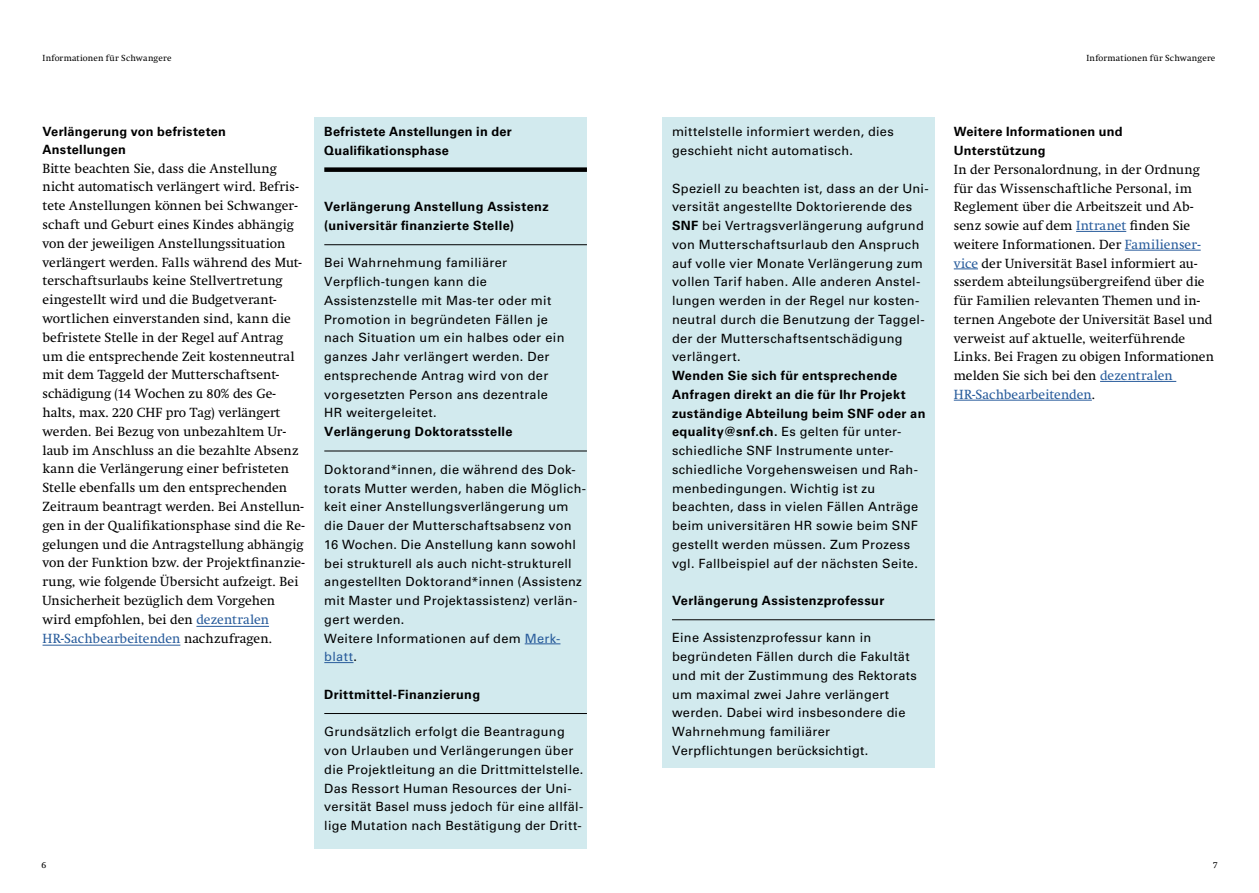
<style>
.page{position:relative;width:1259px;height:893px;background:#fff}
.page>*{position:absolute;margin:0;border:0;box-sizing:border-box;transform-origin:0 0}
.t1{font:13.5px/18.8px "Swift Neue LT Pro";letter-spacing:.01em;color:#000}
.t2{font:12.75px/18.8px "Univers LT Std";letter-spacing:.025em;color:#000}
.t3{font:700 12.75px/18.8px "Univers LT Std";letter-spacing:.025em;color:#000}
.t4{font:9px "Swift Neue LT Pro";letter-spacing:.025em;color:#000}
.s1{color:#275b9b}
.s2{font-weight:700}
</style>
<div class="page">
<div style="left:662px;top:118px;width:272px;height:650px;background:#d2eaee"></div>
<div style="left:315px;top:118px;width:272px;height:731px;background:#d2eaee"></div>
<div style="left:324px;top:167px;width:263px;height:5px;background:#000"></div>
<hr style="left:324px;top:244px;width:263px;height:1px;background:#000">
<hr style="left:324px;top:451px;width:263px;height:1px;background:#000">
<hr style="left:525px;top:643px;width:35px;height:1px;background:#275b9b">
<svg style="left:324px;top:662px;width:29px;height:1px"></svg>
<hr style="left:324px;top:713px;width:263px;height:1px;background:#000">
<hr style="left:672px;top:619px;width:262px;height:1px;background:#000">
<hr style="left:1076px;top:231px;width:50px;height:1px;background:#275b9b">
<hr style="left:1124px;top:250px;width:76px;height:1px;background:#275b9b">
<svg style="left:954px;top:269px;width:24px;height:1px"></svg>
<hr style="left:1100px;top:381px;width:76px;height:1px;background:#275b9b">
<hr style="left:954px;top:400px;width:138px;height:1px;background:#275b9b">
<hr style="left:43px;top:645px;width:137px;height:1px;background:#275b9b">
<hr style="left:196px;top:626px;width:73px;height:1px;background:#275b9b">
<p class="t4" style="left:43px;top:53px;width:130px">Informationen für Schwangere</p>
<p class="t4" style="left:1086px;top:53px;width:130px">Informationen für Schwangere</p>
<p class="t3" style="left:43px;top:123px;width:185px;line-height:17.7px">Verlängerung von befristeten<br>Anstellungen</p>
<p class="t1" style="left:43px;top:159px;width:264px">Bitte beachten Sie, dass die Anstellung nicht automatisch verlängert wird. Befris&shy;tete Anstellungen können bei Schwanger&shy;schaft und Geburt eines Kindes abhängig von der jeweiligen Anstellungssituation verlängert werden. Falls während des Mut&shy;terschaftsurlaubs keine Stellvertretung eingestellt wird und die Budgetverant&shy;wortlichen einverstanden sind, kann die befristete Stelle in der Regel auf Antrag um die entsprechende Zeit kostenneutral mit dem Taggeld der Mutterschaftsent&shy;schädigung (14 Wochen zu 80% des Ge&shy;halts, max. 220 CHF pro Tag) verlängert werden. Bei Bezug von unbezahltem Ur&shy;laub im Anschluss an die bezahlte Absenz kann die Verlängerung einer befristeten Stelle ebenfalls um den entsprechenden Zeitraum beantragt werden. Bei Anstellun&shy;gen in der Qualifikationsphase sind die Re&shy;gelungen und die Antragstellung abhängig von der Funktion bzw. der Projektfinanzie&shy;rung, wie folgende Übersicht aufzeigt. Bei Unsicherheit bezüglich dem Vorgehen wird empfohlen, bei den <span class="s1">dezentralen HR-Sachbearbeitenden</span> nachzufragen.</p>
<p class="t3" style="left:324px;top:123px;width:189px">Befristete Anstellungen in der<br>Qualifikationsphase</p>
<p class="t3" style="left:324px;top:198px;width:226px">Verlängerung Anstellung Assistenz (universitär finanzierte Stelle)</p>
<p class="t2" style="left:324px;top:253px;width:242px">Bei Wahrnehmung familiärer<br>Verpflich-tungen kann die<br>Assistenzstelle mit Mas-ter oder mit<br>Promotion in begründeten Fällen je nach Situation um ein halbes oder ein ganzes Jahr verlängert werden. Der entsprechende Antrag wird von der vorgesetzten Person ans dezentrale<br>HR weitergeleitet.</p>
<p class="t3" style="left:324px;top:422px;width:190px">Verlängerung Doktoratsstelle</p>
<p class="t2" style="left:324px;top:460px;width:263px">Doktorand*innen, die während des Dok&shy;torats Mutter werden, haben die Möglich&shy;keit einer Anstellungsverlängerung um die Dauer der Mutterschaftsabsenz von 16 Wochen. Die Anstellung kann sowohl bei strukturell als auch nicht-strukturell angestellten Doktorand*innen (Assistenz mit Master und Projektassistenz) verlän&shy;gert werden.<br>Weitere Informationen auf dem <span class="s1">Merk&shy;blatt</span>.</p>
<p class="t3" style="left:324px;top:685px;width:157px">Drittmittel-Finanzierung</p>
<p class="t2" style="left:324px;top:723px;width:261px">Grundsätzlich erfolgt die Beantragung von Urlauben und Verlängerungen über die Projektleitung an die Drittmittelstelle.<br>Das Ressort Human Resources der Uni&shy;versität Basel muss jedoch für eine allfäl&shy;lige Mutation nach Bestätigung der Dritt-</p>
<p class="t2" style="left:672px;top:122px;width:223px">mittelstelle informiert werden, dies geschieht nicht automatisch.</p>
<p class="t2" style="left:672px;top:179px;width:258px">Speziell zu beachten ist, dass an der Uni&shy;versität angestellte Doktorierende des <span class="s2">SNF</span> bei Vertragsverlängerung aufgrund von Mutterschaftsurlaub den Anspruch auf volle vier Monate Verlängerung zum vollen Tarif haben. Alle anderen Anstel&shy;lungen werden in der Regel nur kosten&shy;neutral durch die Benutzung der Taggel&shy;der der Mutterschaftsentschädigung verlängert.</p>
<p class="t2" style="left:672px;top:366px;width:255px"><span class="s2">Wenden Sie sich für entsprechende Anfragen direkt an die für Ihr Projekt zuständige Abteilung beim SNF oder an equality@snf.ch.</span> Es gelten für unter&shy;schiedliche SNF Instrumente unter&shy;schiedliche Vorgehensweisen und Rah&shy;menbedingungen. Wichtig ist zu beachten, dass in vielen Fällen Anträge beim universitären HR sowie beim SNF gestellt werden müssen. Zum Prozess vgl. Fallbeispiel auf der nächsten Seite.</p>
<p class="t3" style="left:672px;top:591px;width:214px">Verlängerung Assistenzprofessur</p>
<p class="t2" style="left:672px;top:628px;width:246px">Eine Assistenzprofessur kann in begründeten Fällen durch die Fakultät und mit der Zustimmung des Rektorats um maximal zwei Jahre verlängert werden. Dabei wird insbesondere die Wahrnehmung familiärer Verpflichtungen berücksichtigt.</p>
<p class="t3" style="left:954px;top:123px;width:170px">Weitere Informationen und<br>Unterstützung</p>
<p class="t1" style="left:953px;top:160px;width:262px">In der Personalordnung, in der Ordnung für das Wissenschaftliche Personal, im Reglement über die Arbeitszeit und Ab&shy;senz sowie auf dem <span class="s1">Intranet</span> finden Sie weitere Informationen. Der <span class="s1">Familienser&shy;vice</span> der Universität Basel informiert au&shy;sserdem abteilungsübergreifend über die für Familien relevanten Themen und in&shy;ternen Angebote der Universität Basel und verweist auf aktuelle, weiterführende Links. Bei Fragen zu obigen Informationen melden Sie sich bei den <span class="s1">dezentralen HR-Sachbearbeitenden</span>.</p>
<p class="t4" style="left:41px;top:859px;width:6px">6</p>
<p class="t4" style="left:1213px;top:859px;width:6px">7</p>
</div>
